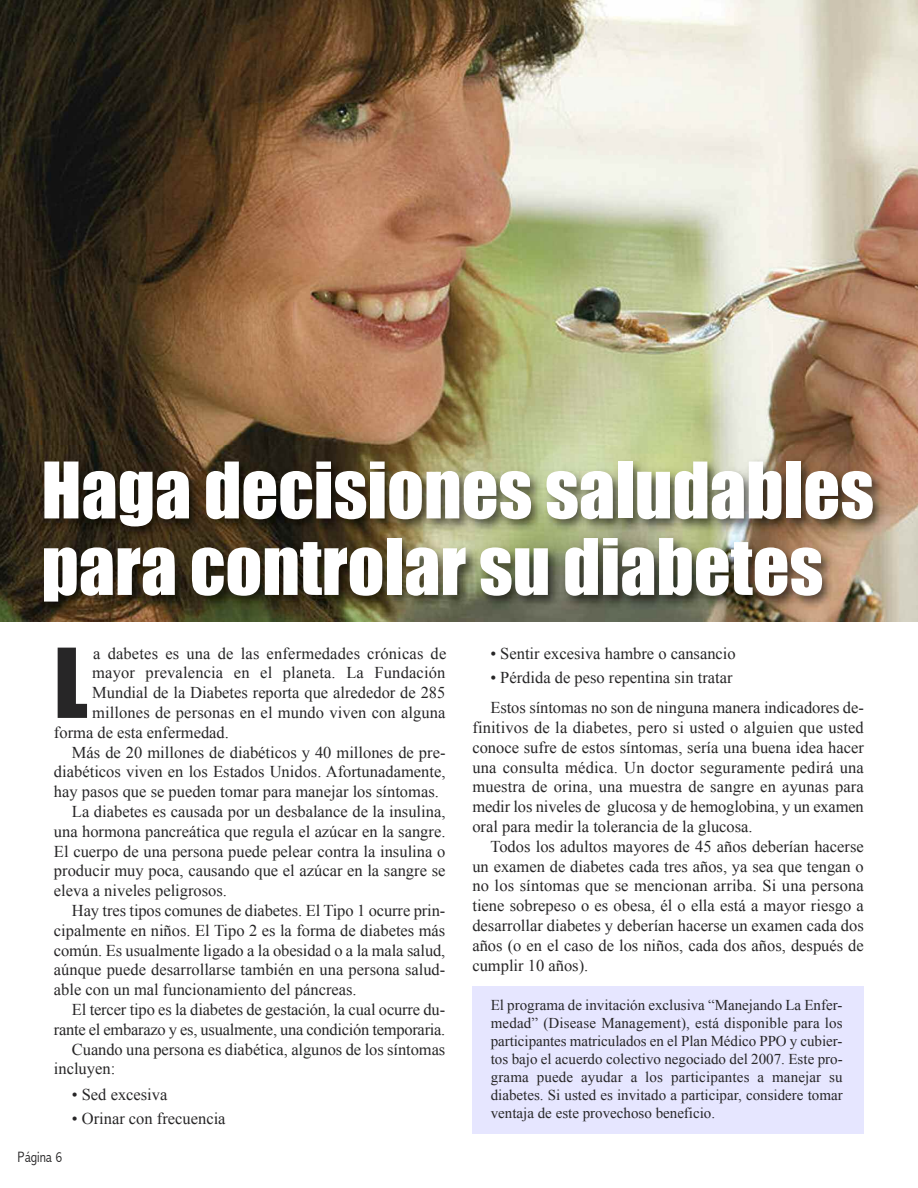
<style>
.page{position:relative;width:918px;height:1188px;background:#fff}
.page>*{position:absolute;margin:0;border:0;box-sizing:border-box;transform-origin:0 0}
.t1{font:88.95px "Impact";color:#272627}
.t2{font:72px/76.5px "Impact";color:#fff}
.t3{font:16.5px/19.8px "Times New Roman";color:#272627;text-align:justify}
.t4{font:15px/18px "Times New Roman";color:#272627;text-align:justify}
.t5{font:300 condensed 15px "Abadi";color:#272627}
</style>
<div class="page">
<img style="left:0;top:0;width:918px;height:446px">
<img style="left:0;top:446px;width:918px;height:176px">
<div style="left:472px;top:987px;width:392px;height:147px;background:#e6e6ff"></div>
<h2 class="t2" style="left:41px;top:451px;width:834px">Haga decisiones saludables para controlar su diabetes</h2>
<h1 class="t1" style="left:54px;top:628px;width:35px">L</h1>
<p class="t3" style="left:93px;top:643px;width:355px">a dabetes es una de las enfermedades crónicas de</p>
<p class="t3" style="left:92px;top:663px;width:355px">mayor prevalencia en el planeta. La Fundación</p>
<p class="t3" style="left:92px;top:683px;width:355px">Mundial de la Diabetes reporta que alrededor de 285</p>
<p class="t3" style="left:92px;top:702px;width:355px">millones de personas en el mundo viven con alguna</p>
<p class="t3" style="left:54px;top:722px;width:176px">forma de esta enfermedad.</p>
<p class="t3" style="left:72px;top:742px;width:375px">Más de 20 millones de diabéticos y 40 millones de pre-</p>
<p class="t3" style="left:54px;top:762px;width:393px">diabéticos viven en los Estados Unidos. Afortunadamente,</p>
<p class="t3" style="left:54px;top:782px;width:386px">hay pasos que se pueden tomar para manejar los síntomas.</p>
<p class="t3" style="left:72px;top:801px;width:375px">La diabetes es causada por un desbalance de la insulina,</p>
<p class="t3" style="left:54px;top:821px;width:393px">una hormona pancreática que regula el azúcar en la sangre.</p>
<p class="t3" style="left:54px;top:841px;width:393px">El cuerpo de una persona puede pelear contra la insulina o</p>
<p class="t3" style="left:54px;top:861px;width:393px">producir muy poca, causando que el azúcar en la sangre se</p>
<p class="t3" style="left:54px;top:881px;width:175px">eleva a niveles peligrosos.</p>
<p class="t3" style="left:72px;top:900px;width:375px">Hay tres tipos comunes de diabetes. El Tipo 1 ocurre prin-</p>
<p class="t3" style="left:54px;top:920px;width:393px">cipalmente en niños. El Tipo 2 es la forma de diabetes más</p>
<p class="t3" style="left:54px;top:940px;width:393px">común. Es usualmente ligado a la obesidad o a la mala salud,</p>
<p class="t3" style="left:54px;top:960px;width:393px">aúnque puede desarrollarse también en una persona salud-</p>
<p class="t3" style="left:54px;top:980px;width:304px">able con un mal funcionamiento del páncreas.</p>
<p class="t3" style="left:72px;top:999px;width:375px">El tercer tipo es la diabetes de gestación, la cual ocurre du-</p>
<p class="t3" style="left:54px;top:1019px;width:393px">rante el embarazo y es, usualmente, una condición temporaria.</p>
<p class="t3" style="left:72px;top:1039px;width:375px">Cuando una persona es diabética, algunos de los síntomas</p>
<p class="t3" style="left:54px;top:1059px;width:63px">incluyen:</p>
<p class="t3" style="left:72px;top:1085px;width:97px">• Sed excesiva</p>
<p class="t3" style="left:72px;top:1109px;width:155px">• Orinar con frecuencia</p>
<p class="t5" style="left:18px;top:1149px;width:46px">Página 6</p>
<p class="t3" style="left:490px;top:643px;width:247px">• Sentir excesiva hambre o cansancio</p>
<p class="t3" style="left:490px;top:662px;width:375px;line-height:30.3px">• Pérdida de peso repentina sin tratar<br>Estos síntomas no son de ninguna manera indicadores de-</p>
<p class="t3" style="left:472px;top:717px;width:393px">finitivos de la diabetes, pero si usted o alguien que usted conoce sufre de estos síntomas, sería una buena idea hacer una consulta médica. Un doctor seguramente pedirá una muestra de orina, una muestra de sangre en ayunas para medir los niveles de glucosa y de hemoglobina, y un examen oral para medir la tolerancia de la glucosa.</p>
<p class="t3" style="left:472px;top:836px;width:393px;text-indent:18px">Todos los adultos mayores de 45 años deberían hacerse un examen de diabetes cada tres años, ya sea que tengan o no los síntomas que se mencionan arriba. Si una persona tiene sobrepeso o es obesa, él o ella está a mayor riesgo a desarrollar diabetes y deberían hacerse un examen cada dos años (o en el caso de los niños, cada dos años, después de cumplir 10 años).</p>
<p class="t4" style="left:491px;top:996px;width:353px">El programa de invitación exclusiva “Manejando La Enfer&shy;medad” (Disease Management), está disponible para los participantes matriculados en el Plan Médico PPO y cubier&shy;tos bajo el acuerdo colectivo negociado del 2007. Este pro&shy;grama puede ayudar a los participantes a manejar su diabetes. Si usted es invitado a participar, considere tomar ventaja de este provechoso beneficio.</p>
</div>
